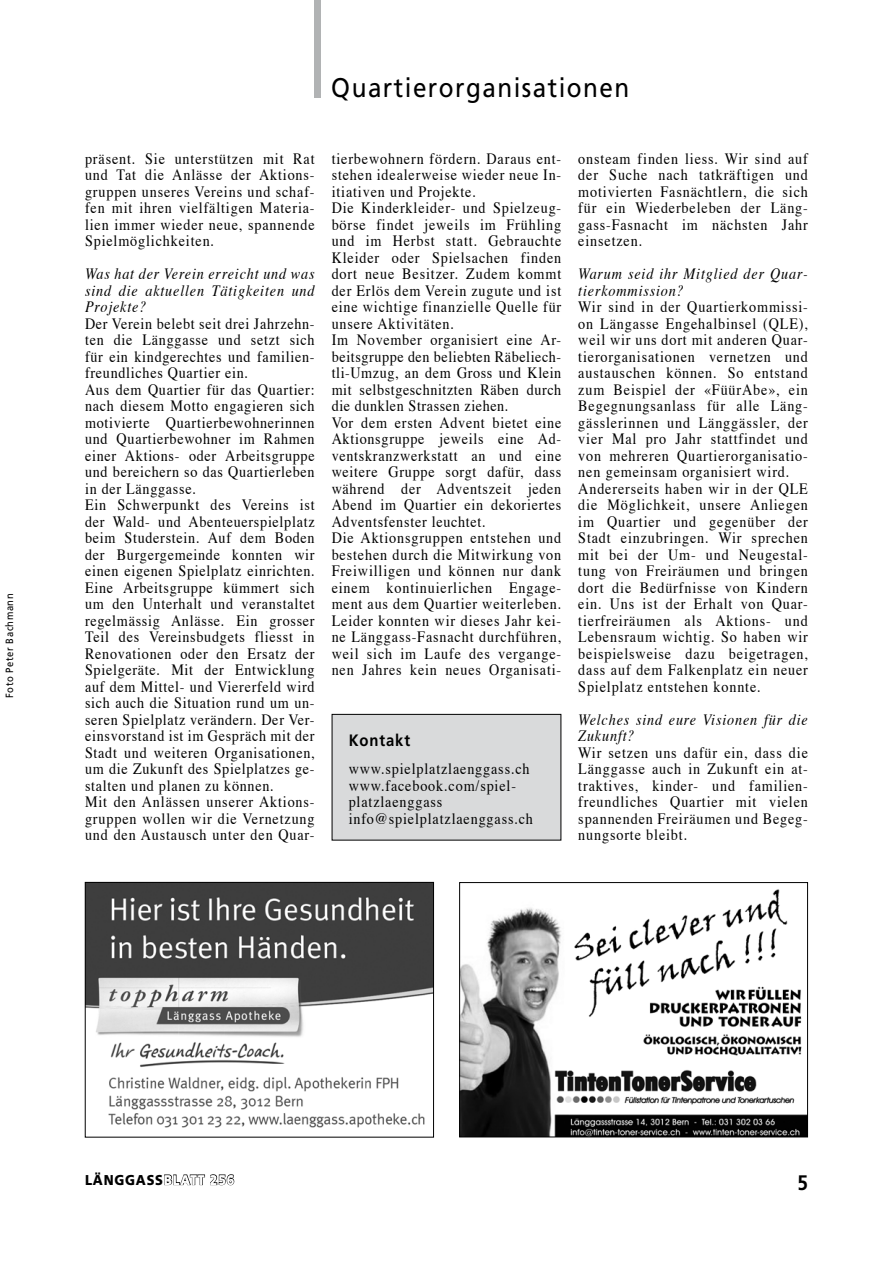
<style>
.page{position:relative;width:893px;height:1263px;background:#fff}
.page>*{position:absolute;margin:0;border:0;box-sizing:border-box;transform-origin:0 0}
.t1{font:27px "Frutiger";letter-spacing:.06em;color:#000;scale:.9 1}
.t2{font:700 21px "Frutiger";color:#000;scale:.9 1}
.t3{font:700 16.5px "Frutiger";letter-spacing:.06em;color:#000;scale:.9 1}
.t4{font:15.75px/16.5px "Times";letter-spacing:.06em;color:#000;scale:.9 1}
.t5{font:italic 15.75px/16.5px "Times";letter-spacing:.06em;color:#000;scale:.9 1}
.t6{font:900 14.25px "Frutiger";letter-spacing:.06em;color:#000;scale:.9 1}
.t7{font:10.5px "Frutiger";letter-spacing:.06em;color:#000;scale:.9 1}
.s1{font-size:13.8px;color:#fdfdfd}
</style>
<div class="page">
<div style="left:315px;top:0;width:6px;height:98px;background:#b1b3b4"></div>
<svg style="left:164px;top:1174px;width:70px;height:11px"></svg>
<div style="left:332px;top:714px;width:229px;height:126px;background:#d9dadb"></div>
<div style="left:332px;top:714px;width:229px;height:126px;border:1px solid #000"></div>
<img style="left:87px;top:884px;width:345px;height:244px">
<div style="left:85px;top:882px;width:349px;height:255px;border:1px solid #000"></div>
<img style="left:461px;top:889px;width:345px;height:246px">
<div style="left:459px;top:882px;width:349px;height:255px;border:1px solid #000"></div>
<p class="t7" style="left:3px;top:698px;width:118px;rotate:-90deg">Foto Peter Bachmann</p>
<h1 class="t1" style="left:331px;top:72px;width:333px">Quartierorganisationen</h1>
<p class="t4" style="left:85px;top:151px;width:257px;text-align:justify">präsent. Sie unterstützen mit Rat und Tat die Anlässe der Aktions&shy;gruppen unseres Vereins und schaf&shy;fen mit ihren vielfältigen Materia&shy;lien immer wieder neue, spannende Spielmöglichkeiten.</p>
<p class="t5" style="left:85px;top:267px;width:257px;text-align:justify">Was hat der Verein erreicht und was sind die aktuellen Tätigkeiten und Projekte?</p>
<p class="t4" style="left:85px;top:316px;width:257px">Der Verein belebt seit drei Jahrzehn&shy;ten die Länggasse und setzt sich für ein kindgerechtes und familien&shy;freundliches Quartier ein.<br>Aus dem Quartier für das Quartier: nach diesem Motto engagieren sich motivierte Quartierbewohnerinnen und Quartierbewohner im Rahmen einer Aktions- oder Arbeitsgruppe und bereichern so das Quartierleben in der Länggasse.<br>Ein Schwerpunkt des Vereins ist der Wald- und Abenteuerspielplatz beim Studerstein. Auf dem Boden der Burgergemeinde konnten wir einen eigenen Spielplatz einrichten.<br>Eine Arbeitsgruppe kümmert sich um den Unterhalt und veranstaltet regelmässig Anlässe. Ein grosser Teil des Vereinsbudgets fliesst in Renovationen oder den Ersatz der Spielgeräte. Mit der Entwicklung auf dem Mittel- und Viererfeld wird sich auch die Situation rund um un&shy;seren Spielplatz verändern. Der Ver&shy;einsvorstand ist im Gespräch mit der Stadt und weiteren Organisationen, um die Zukunft des Spielplatzes ge&shy;stalten und planen zu können.<br>Mit den Anlässen unserer Aktions&shy;gruppen wollen wir die Vernetzung und den Austausch unter den Quar-</p>
<p class="t4" style="left:332px;top:151px;width:257px">tierbewohnern fördern. Daraus ent&shy;stehen idealerweise wieder neue In&shy;itiativen und Projekte.<br>Die Kinderkleider- und Spielzeug&shy;börse findet jeweils im Frühling und im Herbst statt. Gebrauchte Kleider oder Spielsachen finden dort neue Besitzer. Zudem kommt der Erlös dem Verein zugute und ist eine wichtige finanzielle Quelle für unsere Aktivitäten.<br>Im November organisiert eine Ar&shy;beitsgruppe den beliebten Räbeliech&shy;tli-Umzug, an dem Gross und Klein mit selbstgeschnitzten Räben durch die dunklen Strassen ziehen.<br>Vor dem ersten Advent bietet eine Aktionsgruppe jeweils eine Ad&shy;ventskranzwerkstatt an und eine weitere Gruppe sorgt dafür, dass während der Adventszeit jeden Abend im Quartier ein dekoriertes Adventsfenster leuchtet.<br>Die Aktionsgruppen entstehen und bestehen durch die Mitwirkung von Freiwilligen und können nur dank einem kontinuierlichen Engage&shy;ment aus dem Quartier weiterleben.<br>Leider konnten wir dieses Jahr kei&shy;ne Länggass-Fasnacht durchführen, weil sich im Laufe des vergange&shy;nen Jahres kein neues Organisati-</p>
<p class="t4" style="left:578px;top:151px;width:257px;text-align:justify">onsteam finden liess. Wir sind auf der Suche nach tatkräftigen und motivierten Fasnächtlern, die sich für ein Wiederbeleben der Läng&shy;gass-Fasnacht im nächsten Jahr einsetzen.</p>
<p class="t5" style="left:578px;top:267px;width:257px">Warum seid ihr Mitglied der Quar&shy;tierkommission?</p>
<p class="t4" style="left:578px;top:300px;width:257px">Wir sind in der Quartierkommissi&shy;on Längasse Engehalbinsel (QLE), weil wir uns dort mit anderen Quar&shy;tierorganisationen vernetzen und austauschen können. So entstand zum Beispiel der «FüürAbe», ein Begegnungsanlass für alle Läng&shy;gässlerinnen und Länggässler, der vier Mal pro Jahr stattfindet und von mehreren Quartierorganisatio&shy;nen gemeinsam organisiert wird.<br>Andererseits haben wir in der QLE die Möglichkeit, unsere Anliegen im Quartier und gegenüber der Stadt einzubringen. Wir sprechen mit bei der Um- und Neugestal&shy;tung von Freiräumen und bringen dort die Bedürfnisse von Kindern ein. Uns ist der Erhalt von Quar&shy;tierfreiräumen als Aktions- und Lebensraum wichtig. So haben wir beispielsweise dazu beigetragen, dass auf dem Falkenplatz ein neuer Spielplatz entstehen konnte.</p>
<p class="t5" style="left:578px;top:712px;width:257px">Welches sind eure Visionen für die<br>Zukunft?</p>
<p class="t4" style="left:578px;top:745px;width:257px;text-align:justify">Wir setzen uns dafür ein, dass die Länggasse auch in Zukunft ein at&shy;traktives, kinder- und familien&shy;freundliches Quartier mit vielen spannenden Freiräumen und Begeg&shy;nungsorte bleibt.</p>
<p class="t3" style="left:349px;top:730px;width:70px">Kontakt</p>
<p class="t4" style="left:349px;top:762px;width:206px">www.spielplatzlaenggass.ch www.facebook.com/spiel&shy;platzlaenggass info@spielplatzlaenggass.ch</p>
<p class="t6" style="left:85px;top:1171px;width:167px">LÄNGGASS<span class="s1">BLATT 256</span></p>
<h2 class="t2" style="left:797px;top:1170px;width:13px">5</h2>
</div>
